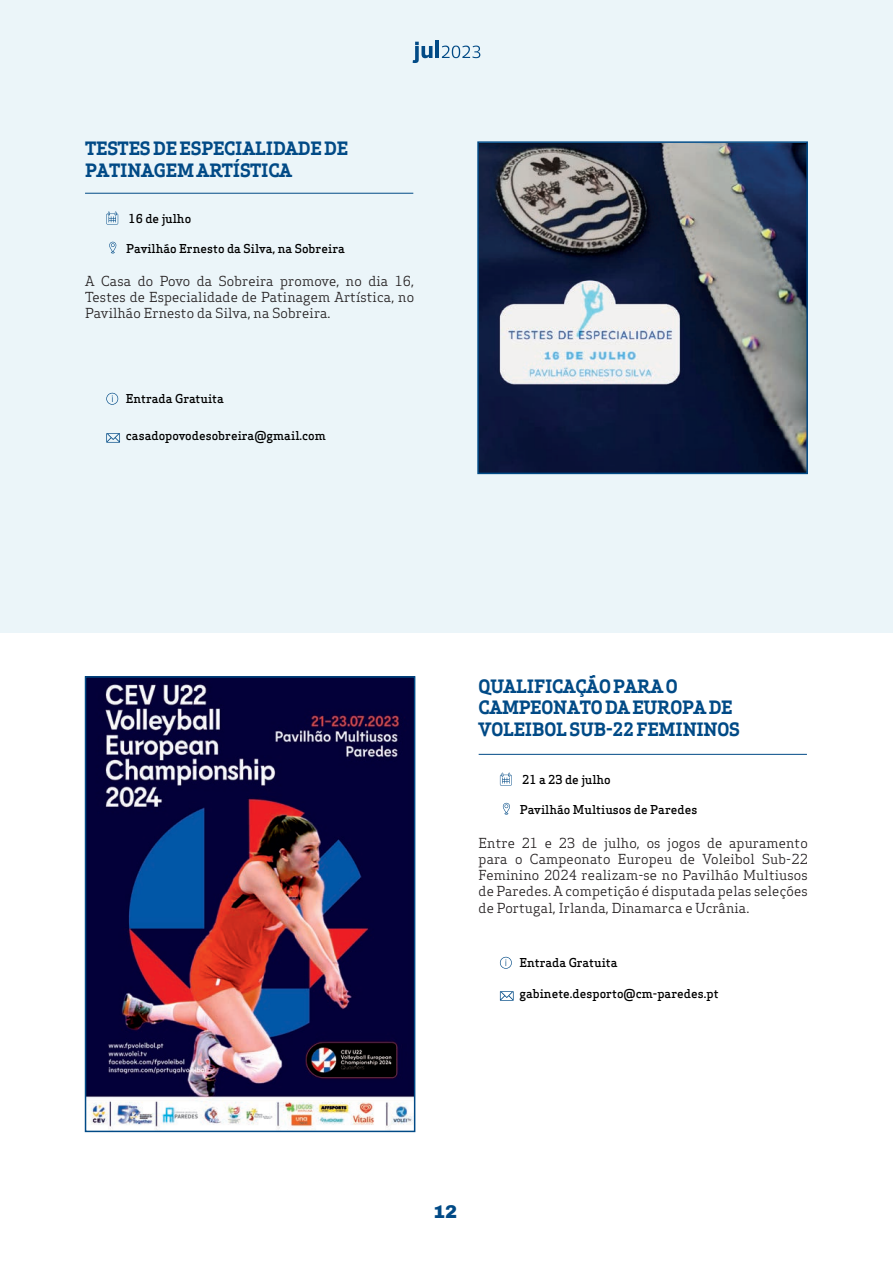
<style>
.page{position:relative;width:893px;height:1263px;background:#fff}
.page>*{position:absolute;margin:0;border:0;box-sizing:border-box;transform-origin:0 0}
.t1{font:700 18px/21.6px "Apex Serif";letter-spacing:-.01em;color:#014a86}
.t2{font:900 18px "Archivo";color:#014a86}
.t3{font:13.5px/16.2px "Apex Serif";letter-spacing:.01em;color:#231f20;text-align:justify}
.t4{font:500 12px "Apex Serif";color:#000}
</style>
<div class="page">
<div style="left:0;top:0;width:893px;height:632px;background:#ebf5f9"></div>
<svg style="left:413px;top:42px;width:67px;height:21px"></svg>
<hr style="left:435px;top:41px;width:4px;height:17px;background:#014a86">
<hr style="left:479px;top:754px;width:328px;height:1px;background:#014a86">
<svg style="left:500px;top:773px;width:12px;height:13px"></svg>
<svg style="left:503px;top:803px;width:7px;height:11px"></svg>
<svg style="left:500px;top:957px;width:12px;height:12px"></svg>
<svg style="left:500px;top:991px;width:14px;height:10px"></svg>
<img style="left:88px;top:679px;width:324px;height:450px">
<div style="left:85px;top:676px;width:330px;height:456px;border:2px solid #014a86"></div>
<img style="left:480px;top:144px;width:325px;height:327px">
<div style="left:477px;top:141px;width:331px;height:333px;border:2px solid #014a86"></div>
<hr style="left:85px;top:193px;width:328px;height:1px;background:#014a86">
<svg style="left:106px;top:212px;width:12px;height:13px"></svg>
<svg style="left:109px;top:242px;width:7px;height:11px"></svg>
<svg style="left:106px;top:393px;width:12px;height:12px"></svg>
<svg style="left:106px;top:433px;width:14px;height:10px"></svg>
<h1 class="t1" style="left:85px;top:137px;width:265px">TESTES DE ESPECIALIDADE DE<br>PATINAGEM ARTÍSTICA</h1>
<p class="t4" style="left:129px;top:211px;width:64px">16 de julho</p>
<p class="t4" style="left:126px;top:241px;width:220px">Pavilhão Ernesto da Silva, na Sobreira</p>
<p class="t3" style="left:85px;top:273px;width:331px">A Casa do Povo da Sobreira promove, no dia 16, Testes de Especialidade de Patinagem Artística, no Pavilhão Ernesto da Silva, na Sobreira.</p>
<p class="t4" style="left:126px;top:391px;width:100px">Entrada Gratuita</p>
<p class="t4" style="left:126px;top:428px;width:202px">casadopovodesobreira@gmail.com</p>
<h1 class="t1" style="left:479px;top:675px;width:263px">QUALIFICAÇÃO PARA O<br>CAMPEONATO DA EUROPA DE<br>VOLEIBOL SUB-22 FEMININOS</h1>
<p class="t4" style="left:522px;top:772px;width:90px">21 a 23 de julho</p>
<p class="t4" style="left:520px;top:802px;width:179px">Pavilhão Multiusos de Paredes</p>
<p class="t3" style="left:479px;top:835px;width:331px">Entre 21 e 23 de julho, os jogos de apuramento para o Campeonato Europeu de Voleibol Sub-22<br>Feminino 2024 realizam-se no Pavilhão Multiusos de Paredes. A competição é disputada pelas seleções de Portugal, Irlanda, Dinamarca e Ucrânia.</p>
<p class="t4" style="left:519px;top:955px;width:100px">Entrada Gratuita</p>
<p class="t4" style="left:519px;top:986px;width:201px">gabinete.desporto@cm-paredes.pt</p>
<h1 class="t2" style="left:433px;top:1201px;width:26px">12</h1>
</div>
